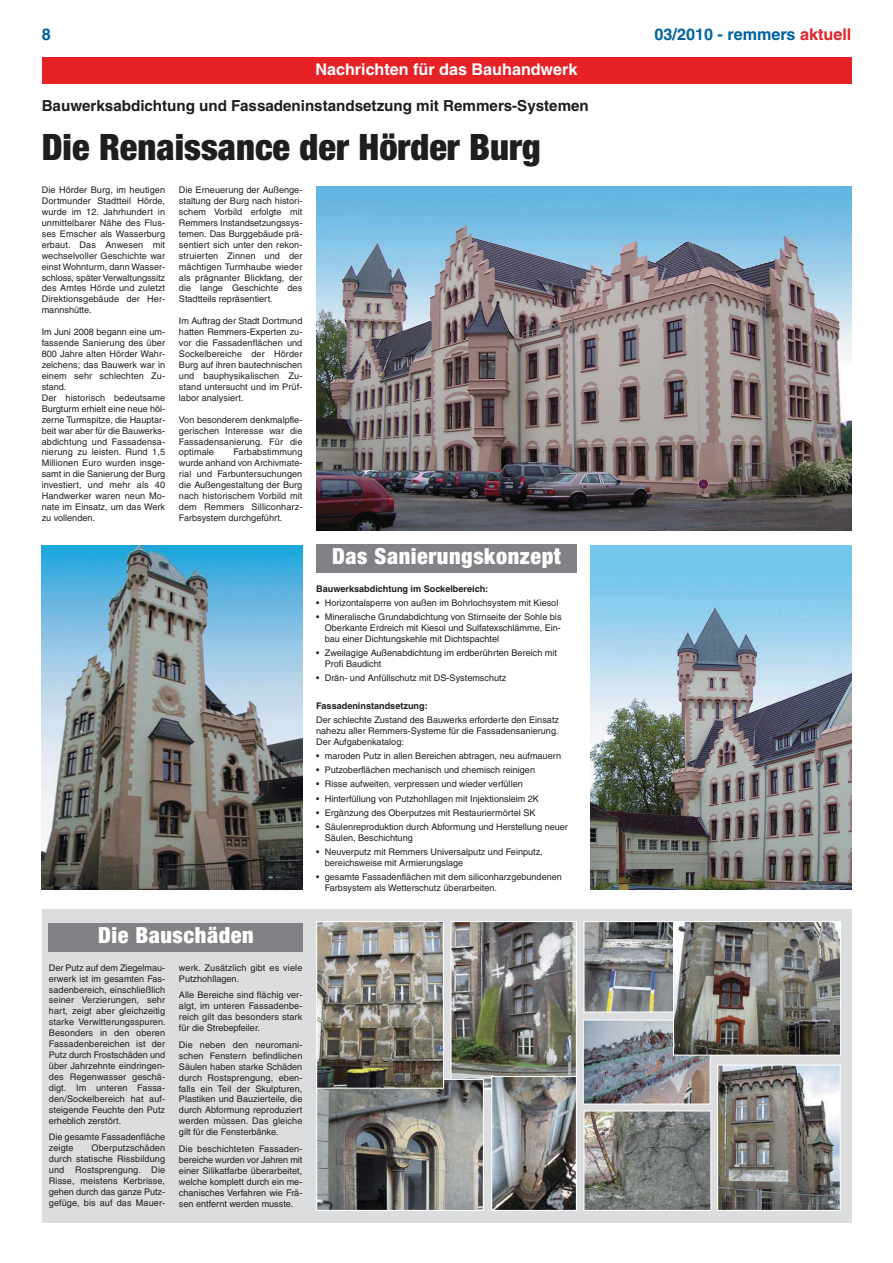
<style>
.page{position:relative;width:893px;height:1263px;background:#fff}
.page>*{position:absolute;margin:0;border:0;box-sizing:border-box;transform-origin:0 0}
.t1{font:900 condensed 36.45px "Helvetica Neue";color:#201d1e}
.t2{font:900 condensed 22.2px "Helvetica Neue";letter-spacing:.025em;color:#fff}
.t3{font:700 16.2px "Helvetica LT";color:#fff}
.t4{font:700 16.2px "Helvetica LT";color:#0062a1}
.t5{font:700 15.15px "Helvetica LT";color:#201d1e}
.t6{font:9.15px/10.9px "Helvetica LT";color:#201d1e;text-align:justify}
.t7{font:700 9.15px "Helvetica LT";color:#201d1e}
.s1{color:#e72227}
</style>
<div class="page">
<div style="left:42px;top:57px;width:809px;height:27px;background:#e72227"></div>
<div style="left:42px;top:909px;width:809px;height:313px;background:#dcddde"></div>
<img style="left:585px;top:923px;width:88px;height:87px">
<div style="left:583px;top:921px;width:99px;height:91px;border:1px solid #fff"></div>
<img style="left:316px;top:187px;width:535px;height:344px">
<img style="left:42px;top:545px;width:260px;height:345px">
<img style="left:590px;top:545px;width:261px;height:345px">
<img style="left:452px;top:923px;width:123px;height:165px">
<div style="left:450px;top:921px;width:127px;height:169px;border:1px solid #fff"></div>
<img style="left:318px;top:1081px;width:164px;height:128px">
<div style="left:316px;top:1079px;width:168px;height:132px;border:1px solid #fff"></div>
<img style="left:493px;top:1078px;width:82px;height:131px">
<div style="left:491px;top:1076px;width:86px;height:135px;border:1px solid #fff"></div>
<img style="left:585px;top:1112px;width:124px;height:97px">
<div style="left:583px;top:1110px;width:128px;height:101px;border:1px solid #fff"></div>
<img style="left:585px;top:1022px;width:123px;height:81px">
<div style="left:583px;top:1020px;width:127px;height:85px;border:1px solid #fff"></div>
<img style="left:318px;top:923px;width:124px;height:164px">
<div style="left:316px;top:921px;width:128px;height:168px;border:1px solid #fff"></div>
<img style="left:675px;top:923px;width:164px;height:131px">
<div style="left:673px;top:921px;width:168px;height:135px;border:1px solid #fff"></div>
<img style="left:719px;top:1067px;width:119px;height:142px">
<div style="left:717px;top:1065px;width:123px;height:146px;border:1px solid #fff"></div>
<div style="left:316px;top:544px;width:261px;height:29px;background:#808285"></div>
<div style="left:49px;top:923px;width:254px;height:28px;background:#808285"></div>
<h3 class="t4" style="left:42px;top:29px;width:11px">8</h3>
<h3 class="t4" style="left:654px;top:29px;width:198px">03/2010 - remmers <span class="s1">aktuell</span></h3>
<h3 class="t3" style="left:315px;top:63px;width:263px">Nachrichten für das Bauhandwerk</h3>
<h3 class="t5" style="left:42px;top:100px;width:548px">Bauwerksabdichtung und Fassadeninstandsetzung mit Remmers-Systemen</h3>
<h1 class="t1" style="left:42px;top:134px;width:500px">Die Renaissance der Hörder Burg</h1>
<p class="t6" style="left:42px;top:185px;width:125px">Die Hörder Burg, im heutigen Dortmunder Stadtteil Hörde, wurde im 12. Jahrhundert in unmittelbarer Nähe des Flus&shy;ses Emscher als Wasserburg erbaut. Das Anwesen mit wechselvoller Geschichte war einst Wohn turm, dann Wasser&shy;schloss, später Verwaltungssitz des Amtes Hörde und zuletzt Direktionsgebäude der Her&shy;mannshütte.</p>
<p class="t6" style="left:42px;top:327px;width:125px;text-align:left">Im Juni 2008 begann eine um&shy;fassende Sanierung des über<br>800 Jahre alten Hörder Wahr&shy;zeichens; das Bauwerk war in einem sehr schlechten Zu&shy;stand.<br>Der historisch bedeutsame<br>Burgturm erhielt eine neue höl&shy;zerne Turmspitze, die Hauptar&shy;beit war aber für die Bauwerks&shy;abdichtung und Fassadensa&shy;nierung zu leisten. Rund 1,5<br>Millionen Euro wurden insge&shy;samt in die Sanierung der Burg investiert, und mehr als 40<br>Handwerker waren neun Mo&shy;nate im Einsatz, um das Werk zu vollenden.</p>
<p class="t6" style="left:179px;top:185px;width:125px">Die Erneuerung der Außenge&shy;staltung der Burg nach histori&shy;schem Vorbild erfolgte mit Remmers Instandsetzungssys - temen. Das Burggebäude prä&shy;sentiert sich unter den rekon&shy;struierten Zinnen und der mächtigen Turmhaube wieder als prägnanter Blickfang, der die lange Geschichte des Stadtteils repräsentiert.</p>
<p class="t6" style="left:179px;top:316px;width:125px">Im Auftrag der Stadt Dortmund hatten Remmers-Experten zu&shy;vor die Fassadenflächen und Sockelbereiche der Hörder Burg auf ihren bautechnischen und bauphysikalischen Zu&shy;stand untersucht und im Prüf&shy;labor analysiert.</p>
<p class="t6" style="left:179px;top:415px;width:125px">Von besonderem denkmalpfle&shy;gerischen Interesse war die Fassadensanierung. Für die optimale</p>
<p class="t6" style="left:179px;top:447px;width:125px;text-indent:54px">Farbabstimmung wurde anhand von Archivmate&shy;rial und Farbuntersuchungen die Außengestaltung der Burg nach historischem Vorbild mit dem Remmers Silliconharz-Farbsystem durchgeführt.</p>
<h2 class="t2" style="left:332px;top:548px;width:230px">Das Sanierungskonzept</h2>
<h2 class="t2" style="left:98px;top:927px;width:157px">Die Bauschäden</h2>
<p class="t6" style="left:179px;top:963px;width:125px">werk. Zusätzlich gibt es viele<br>Putzhohllagen.</p>
<p class="t6" style="left:179px;top:990px;width:125px">Alle Bereiche sind flächig ver&shy;algt, im unteren Fassadenbe&shy;reich gilt das besonders stark für die Strebepfeiler.</p>
<p class="t6" style="left:179px;top:1040px;width:125px">Die neben den neuromani&shy;schen Fenstern befindlichen Säulen haben starke Schäden durch Rostsprengung, eben&shy;falls ein Teil der Skulpturen, Plastiken und Bauzierteile, die durch Abformung reproduziert werden müssen. Das gleiche gilt für die Fensterbänke.</p>
<p class="t6" style="left:179px;top:1144px;width:125px">Die beschichteten Fassaden&shy;bereiche wurden vor Jahren mit einer Silikatfarbe überarbeitet, welche komplett durch ein me&shy;chanisches Verfahren wie Frä&shy;sen entfernt werden musste.</p>
<p class="t6" style="left:49px;top:963px;width:118px">Der Putz auf dem Ziegelmau&shy;erwerk ist im gesamten Fas&shy;sadenbereich, einschließlich seiner Verzierungen, sehr hart, zeigt aber gleichzeitig starke Verwitterungsspuren.<br>Besonders in den oberen Fassa denbereichen ist der Putz durch Frostschäden und über Jahrzehnte eindringen&shy;des Regenwasser geschä&shy;digt. Im unteren Fassa&shy;den/Sockelbereich hat auf&shy;steigende Feuchte den Putz erheblich zerstört.</p>
<p class="t6" style="left:49px;top:1132px;width:118px">Die gesamte Fassadenfläche zeigte</p>
<p class="t6" style="left:49px;top:1143px;width:118px;text-indent:43px">Oberputzschäden durch statische Rissbildung und Rostsprengung. Die Risse, meistens Kerbrisse, gehen durch das ganze Putz&shy;gefüge, bis auf das Mauer-</p>
<p class="t7" style="left:316px;top:585px;width:173px">Bauwerksabdichtung im Sockelbereich:</p>
<p class="t6" style="left:316px;top:598px;width:244px">• Horizontalsperre von außen im Bohrlochsystem mit Kiesol</p>
<p class="t6" style="left:325px;top:612px;width:238px;text-indent:-9px">• Mineralische Grundabdichtung von Stirnseite der Sohle bis Oberkante Erdreich mit Kiesol und Sulfatexschlämme, Ein&shy;bau einer Dichtungskehle mit Dichtspachtel</p>
<p class="t6" style="left:325px;top:648px;width:234px;text-indent:-9px">• Zweilagige Außenabdichtung im erdberührten Bereich mit<br>Profi Baudicht</p>
<p class="t6" style="left:316px;top:673px;width:192px">• Drän- und Anfüllschutz mit DS-Systemschutz</p>
<p class="t7" style="left:316px;top:703px;width:113px">Fassadeninstandsetzung:</p>
<p class="t6" style="left:316px;top:715px;width:244px">Der schlechte Zustand des Bauwerks erforderte den Einsatz nahezu aller Remmers-Systeme für die Fassadensanierung.<br>Der Aufgabenkatalog:</p>
<p class="t6" style="left:316px;top:751px;width:246px">• maroden Putz in allen Bereichen abtragen, neu aufmauern</p>
<p class="t6" style="left:316px;top:765px;width:220px">• Putzoberflächen mechanisch und chemisch reinigen</p>
<p class="t6" style="left:316px;top:779px;width:208px">• Risse aufweiten, verpressen und wieder verfüllen</p>
<p class="t6" style="left:316px;top:794px;width:224px">• Hinterfüllung von Putzhohllagen mit Injektionsleim 2K</p>
<p class="t6" style="left:316px;top:808px;width:221px">• Ergänzung des Oberputzes mit Restauriermörtel SK</p>
<p class="t6" style="left:325px;top:822px;width:245px;text-indent:-9px">• Säulenreproduktion durch Abformung und Herstellung neuer<br>Säulen, Beschichtung</p>
<p class="t6" style="left:325px;top:847px;width:219px;text-indent:-9px">• Neuverputz mit Remmers Universalputz und Feinputz, bereichsweise mit Armierungslage</p>
<p class="t6" style="left:325px;top:872px;width:238px;text-indent:-9px">• gesamte Fassadenflächen mit dem siliconharz gebundenen<br>Farbsystem als Wetterschutz überarbeiten.</p>
</div>
